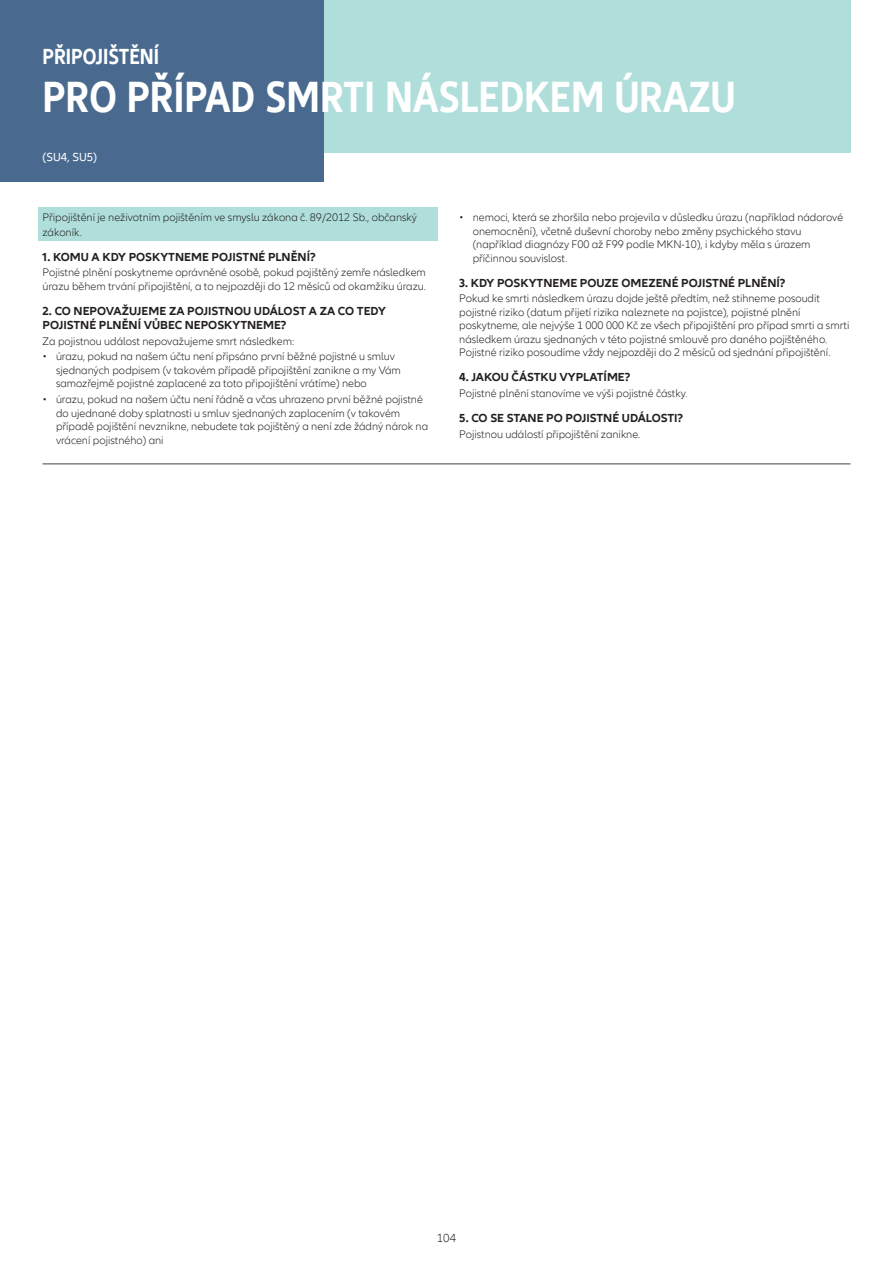
<style>
.page{position:relative;width:893px;height:1263px;background:#fff}
.page>*{position:absolute;margin:0;border:0;box-sizing:border-box;transform-origin:0 0}
.t1{font:700 condensed 45px "Allianz Neo";color:#fff}
.t2{font:700 condensed 22.5px "Allianz Neo";color:#fff}
.otázky{font:700 12px/14.4px "Allianz Neo";color:#231f20}
.t3{font:12px "Allianz Neo";color:#fff}
.t4{font:300 12px "Allianz Neo";color:#231f20}
.text{font:300 11.25px/13.5px "Allianz Neo";color:#231f20}
</style>
<div class="page">
<div style="left:38px;top:207px;width:400px;height:34px;background:#afdedb"></div>
<div style="left:271px;top:0;width:579px;height:152px;background:#afdedb"></div>
<div style="left:0;top:0;width:323px;height:182px;background:#496a8e"></div>
<hr style="left:43px;top:463px;width:807px;height:2px;background:#808285">
<p class="t2" style="left:43px;top:43px;width:118px">PŘIPOJIŠTĚNÍ</p>
<p class="t1" style="left:43px;top:71px;width:694px">PRO PŘÍPAD SMRTI NÁSLEDKEM ÚRAZU</p>
<p class="t3" style="left:43px;top:150px;width:56px">(SU4, SU5)</p>
<p class="text" style="left:43px;top:211px;width:376px;line-height:14.4px">Připojištění je neživotním pojištěním ve smyslu zákona č. 89/2012 Sb., občanský zákoník.</p>
<p class="otázky" style="left:43px;top:250px;width:275px">1. KOMU A KDY POSKYTNEME POJISTNÉ PLNĚNÍ?</p>
<p class="text" style="left:43px;top:266px;width:385px">Pojistné plnění poskytneme oprávněné osobě, pokud pojištěný zemře následkem úrazu během trvání připojištění, a to nejpozději do 12 měsíců od okamžiku úrazu.</p>
<p class="otázky" style="left:43px;top:304px;width:345px">2. CO NEPOVAŽUJEME ZA POJISTNOU UDÁLOST A ZA CO TEDY<br>POJISTNÉ PLNĚNÍ VŮBEC NEPOSKYTNEME?</p>
<p class="text" style="left:43px;top:335px;width:253px">Za pojistnou událost nepovažujeme smrt následkem:</p>
<p class="text" style="left:56px;top:350px;width:346px;text-indent:-14px">• úrazu, pokud na našem účtu není připsáno první běžné pojistné u smluv sjednaných podpisem (v takovém případě připojištění zanikne a my Vám samozřejmě pojistné zaplacené za toto připojištění vrátíme) nebo</p>
<p class="text" style="left:56px;top:393px;width:374px;text-indent:-14px">• úrazu, pokud na našem účtu není řádně a včas uhrazeno první běžné pojistné do ujednané doby splatnosti u smluv sjednaných zaplacením (v takovém případě pojištění nevznikne, nebudete tak pojištěný a není zde žádný nárok na vrácení pojistného) ani</p>
<p class="text" style="left:473px;top:211px;width:372px;text-indent:-14px">• nemoci, která se zhoršila nebo projevila v důsledku úrazu (například nádorové onemocnění), včetně duševní choroby nebo změny psychického stavu (například diagnózy F00 až F99 podle MKN-10), i kdyby měla s úrazem příčinnou souvislost.</p>
<p class="otázky" style="left:459px;top:276px;width:328px">3. KDY POSKYTNEME POUZE OMEZENÉ POJISTNÉ PLNĚNÍ?</p>
<p class="text" style="left:459px;top:292px;width:392px">Pokud ke smrti následkem úrazu dojde ještě předtím, než stihneme posoudit pojistné riziko (datum přijetí rizika naleznete na pojistce), pojistné plnění poskytneme, ale nejvýše 1 000 000 Kč ze všech připojištění pro případ smrti a smrti následkem úrazu sjednaných v této pojistné smlouvě pro daného pojištěného.<br>Pojistné riziko posoudíme vždy nejpozději do 2 měsíců od sjednání připojištění.</p>
<p class="otázky" style="left:459px;top:370px;width:173px">4. JAKOU ČÁSTKU VYPLATÍME?</p>
<p class="text" style="left:459px;top:387px;width:230px">Pojistné plnění stanovíme ve výši pojistné částky.</p>
<p class="otázky" style="left:459px;top:411px;width:226px">5. CO SE STANE PO POJISTNÉ UDÁLOSTI?</p>
<p class="text" style="left:459px;top:427px;width:183px">Pojistnou událostí připojištění zanikne.</p>
<p class="t4" style="left:437px;top:1231px;width:21px">104</p>
</div>
